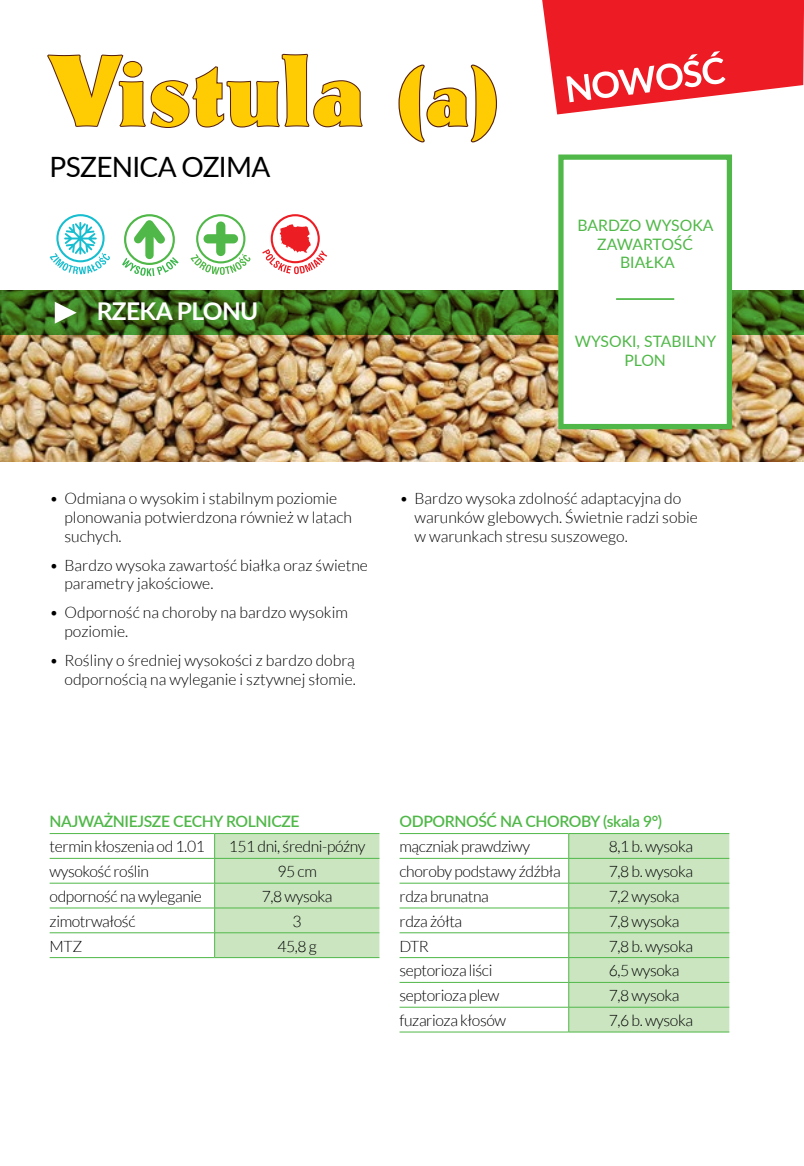
<style>
.page{position:relative;width:804px;height:1166px;background:#fff}
.page>*{position:absolute;margin:0;border:0;box-sizing:border-box;transform-origin:0 0}
.t1{font:99.75px "Kuenstler 165 Hv PL Regular A";color:#ffcb03}
.t2{font:28px "Lato";letter-spacing:-.025em;color:#000}
.t3{font:700 24.5px "Lato";letter-spacing:-.025em;color:#fff}
.t4{font:300 15.75px/18.9px "Lato";color:#000}
.t5{font:300 15.75px "Lato";letter-spacing:-.025em;color:#000}
.t6{font:600 15.75px "Lato";letter-spacing:-.025em;color:#50b848}
.t7{font:15.75px/18.9px "Lato";color:#50b848;text-align:center}
.s1{font-size:83.3px}
</style>
<div class="page">
<img style="left:0;top:335px;width:804px;height:126px">
<svg style="left:47px;top:53px;width:316px;height:75px"></svg>
<svg style="left:398px;top:64px;width:99px;height:79px"></svg>
<svg style="left:0;top:290px;width:804px;height:45px"></svg>
<hr style="left:50px;top:858px;width:164px;height:1px;background:#50b848">
<hr style="left:50px;top:883px;width:164px;height:1px;background:#50b848">
<hr style="left:50px;top:907px;width:164px;height:1px;background:#50b848">
<hr style="left:50px;top:932px;width:164px;height:1px;background:#50b848">
<hr style="left:214px;top:957px;width:165px;height:1px;background:#50b848">
<hr style="left:50px;top:957px;width:164px;height:1px;background:#50b848">
<hr style="left:50px;top:833px;width:164px;height:1px;background:#50b848">
<svg style="left:214px;top:833px;width:165px;height:124px"></svg>
<svg style="left:399px;top:834px;width:169px;height:198px"></svg>
<hr style="left:399px;top:858px;width:169px;height:1px;background:#50b848">
<hr style="left:399px;top:883px;width:169px;height:1px;background:#50b848">
<hr style="left:399px;top:907px;width:169px;height:1px;background:#50b848">
<hr style="left:399px;top:932px;width:169px;height:1px;background:#50b848">
<hr style="left:399px;top:957px;width:169px;height:1px;background:#50b848">
<hr style="left:399px;top:982px;width:169px;height:1px;background:#50b848">
<hr style="left:399px;top:1007px;width:169px;height:1px;background:#50b848">
<hr style="left:399px;top:833px;width:169px;height:1px;background:#50b848">
<hr style="left:399px;top:1032px;width:169px;height:1px;background:#50b848">
<hr style="left:568px;top:1032px;width:161px;height:1px;background:#50b848">
<svg style="left:568px;top:833px;width:161px;height:199px"></svg>
<svg style="left:542px;top:0;width:262px;height:114px"></svg>
<div style="left:561px;top:157px;width:168px;height:269px;background:#fff"></div>
<hr style="left:616px;top:298px;width:58px;height:2px;background:#50b848">
<div style="left:558px;top:154px;width:174px;height:275px;border:5px solid #50b848"></div>
<svg style="left:262px;top:214px;width:65px;height:60px"></svg>
<svg style="left:50px;top:214px;width:60px;height:60px"></svg>
<svg style="left:190px;top:214px;width:60px;height:61px"></svg>
<svg style="left:122px;top:214px;width:57px;height:62px"></svg>
<svg style="left:55px;top:301px;width:22px;height:23px"></svg>
<h1 class="t1" style="left:50px;top:30px;width:452px">Vistula <span class="s1">(a)</span></h1>
<h2 class="t2" style="left:50px;top:147px;width:222px">PSZENICA OZIMA</h2>
<h3 class="t3" style="left:97px;top:293px;width:163px">RZEKA PLONU</h3>
<p class="t7" style="left:577px;top:215px;width:137px">BARDZO WYSOKA<br>ZAWARTOŚĆ<br>BIAŁKA</p>
<p class="t7" style="left:575px;top:331px;width:143px">WYSOKI, STABILNY<br>PLON</p>
<p class="t4" style="left:64px;top:489px;width:289px;text-indent:-15px">• Odmiana o wysokim i stabilnym poziomie plonowania potwierdzona również w latach suchych.</p>
<p class="t4" style="left:64px;top:555px;width:305px;text-indent:-15px">• Bardzo wysoka zawartość białka oraz świetne parametry jakościowe.</p>
<p class="t4" style="left:64px;top:603px;width:285px;text-indent:-15px">• Odporność na choroby na bardzo wysokim poziomie.</p>
<p class="t4" style="left:50px;top:651px;width:308px;text-align:right">• Rośliny o średniej wysokości z bardzo dobrą odpornością na wyleganie i sztywnej słomie.</p>
<p class="t4" style="left:414px;top:489px;width:285px;text-indent:-15px">• Bardzo wysoka zdolność adaptacyjna do warunków glebowych. Świetnie radzi sobie w warunkach stresu suszowego.</p>
<p class="t6" style="left:50px;top:810px;width:251px">NAJWAŻNIEJSZE CECHY ROLNICZE</p>
<p class="t5" style="left:50px;top:838px;width:157px">termin kłoszenia od 1.01</p>
<p class="t5" style="left:229px;top:838px;width:138px">151 dni, średni-późny</p>
<p class="t5" style="left:50px;top:863px;width:101px">wysokość roślin</p>
<p class="t4" style="left:277px;top:862px;width:41px">95 cm</p>
<p class="t5" style="left:50px;top:888px;width:154px">odporność na wyleganie</p>
<p class="t4" style="left:262px;top:887px;width:72px">7,8 wysoka</p>
<p class="t5" style="left:50px;top:912px;width:87px">zimotrwałość</p>
<p class="t4" style="left:292px;top:912px;width:11px">3</p>
<p class="t4" style="left:50px;top:936px;width:34px">MTZ</p>
<p class="t4" style="left:277px;top:936px;width:41px">45,8 g</p>
<p class="t6" style="left:399px;top:810px;width:264px">ODPORNOŚĆ NA CHOROBY (skala 9°)</p>
<p class="t5" style="left:399px;top:838px;width:132px">mączniak prawdziwy</p>
<p class="t4" style="left:608px;top:837px;width:86px">8,1 b. wysoka</p>
<p class="t5" style="left:399px;top:863px;width:163px">choroby podstawy źdźbła</p>
<p class="t4" style="left:608px;top:862px;width:86px">7,8 b. wysoka</p>
<p class="t5" style="left:399px;top:888px;width:91px">rdza brunatna</p>
<p class="t4" style="left:608px;top:887px;width:72px">7,2 wysoka</p>
<p class="t5" style="left:399px;top:912px;width:64px">rdza żółta</p>
<p class="t4" style="left:608px;top:912px;width:72px">7,8 wysoka</p>
<p class="t4" style="left:399px;top:936px;width:31px">DTR</p>
<p class="t4" style="left:608px;top:936px;width:86px">7,8 b. wysoka</p>
<p class="t5" style="left:399px;top:962px;width:94px">septorioza liści</p>
<p class="t4" style="left:608px;top:961px;width:72px">6,5 wysoka</p>
<p class="t5" style="left:399px;top:987px;width:101px">septorioza plew</p>
<p class="t4" style="left:608px;top:986px;width:72px">7,8 wysoka</p>
<p class="t5" style="left:399px;top:1012px;width:108px">fuzarioza kłosów</p>
<p class="t4" style="left:608px;top:1011px;width:86px">7,6 b. wysoka</p>
</div>
